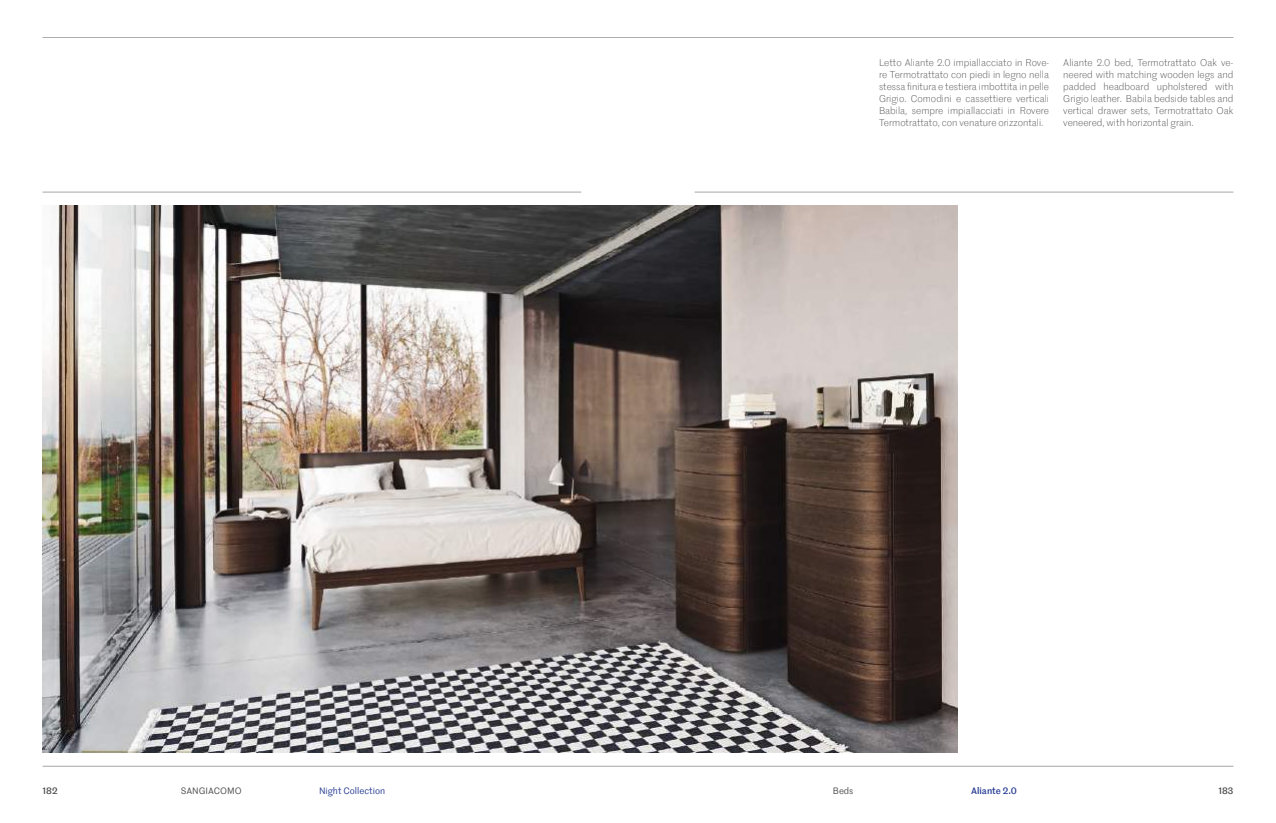
<style>
.page{position:relative;width:1276px;height:823px;background:#fff}
.page>*{position:absolute;margin:0;border:0;box-sizing:border-box;transform-origin:0 0}
.t1{font:300 9.5px/12px "Marr Sans";color:#4e4b4c;text-align:justify}
.t2{font:9px "Marr Sans";color:#243992}
.t3{font:9px "Marr Sans";color:#4e4b4c}
.t4{font:500 9px "Marr Sans";color:#243992}
.t5{font:500 9px "Marr Sans";color:#4e4b4c}
</style>
<div class="page">
<hr style="left:43px;top:765px;width:1190px;height:1px;background:#4e4b4c">
<img style="left:43px;top:206px;width:914px;height:546px">
<hr style="left:694px;top:192px;width:539px;height:1px;background:#4e4b4c">
<hr style="left:43px;top:37px;width:1190px;height:1px;background:#4e4b4c">
<hr style="left:43px;top:192px;width:538px;height:1px;background:#4e4b4c">
<p class="t1" style="left:879px;top:56px;width:172px">Letto Aliante 2.0 impiallacciato in Rove&shy;re Termotrattato con piedi in legno nella stessa finitura e testiera imbottita in pelle Grigio. Comodini e cassettiere verticali Babila, sempre impiallacciati in Rovere Termotrattato, con venature orizzontali.</p>
<p class="t1" style="left:1063px;top:56px;width:172px">Aliante 2.0 bed, Termotrattato Oak ve&shy;neered with matching wooden legs and padded headboard upholstered with Grigio leather. Babila bedside tables and vertical drawer sets, Termotrattato Oak veneered, with horizontal grain.</p>
<p class="t5" style="left:43px;top:783px;width:17px">182</p>
<p class="t3" style="left:181px;top:783px;width:62px">SANGIACOMO</p>
<p class="t2" style="left:319px;top:783px;width:68px">Night Collection</p>
<p class="t3" style="left:833px;top:783px;width:22px">Beds</p>
<p class="t4" style="left:971px;top:783px;width:47px">Aliante 2.0</p>
<p class="t5" style="left:1218px;top:783px;width:17px">183</p>
</div>
